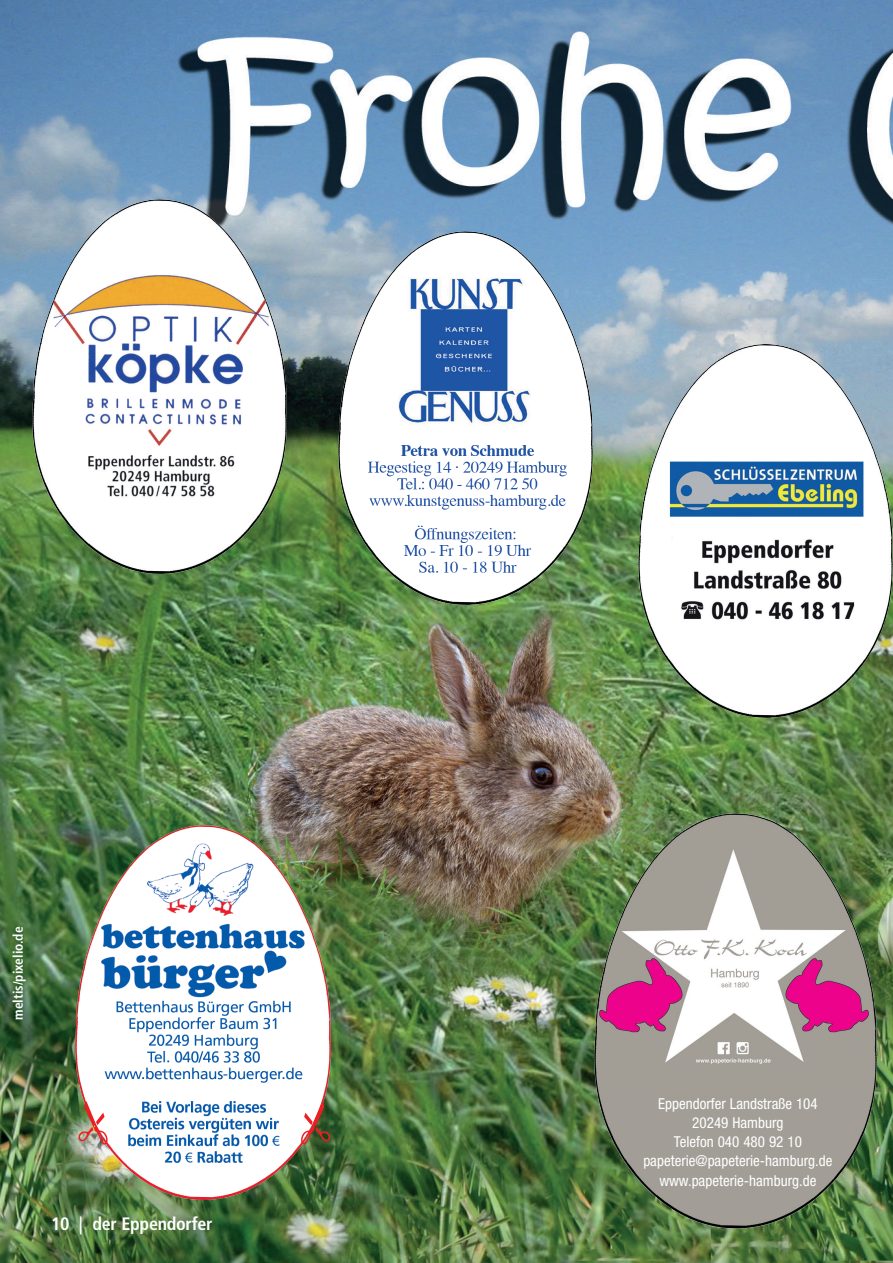
<style>
.page{position:relative;width:893px;height:1263px;background:#fff}
.page>*{position:absolute;margin:0;border:0;box-sizing:border-box;transform-origin:0 0}
.t1{font:700 condensed 18px "Frutiger";letter-spacing:-.015em;color:#fff}
.t2{font:condensed 15px/19.2px "Helvetica Neue";color:#fff;text-align:center}
.t3{font:700 condensed 13.5px "Frutiger";color:#fff}
</style>
<div class="page">
<img style="left:0;top:0;width:893px;height:1263px">
<img style="left:638px;top:344px;width:255px;height:374px">
<img style="left:338px;top:231px;width:255px;height:373px">
<img style="left:594px;top:813px;width:283px;height:415px">
<img style="left:76px;top:826px;width:255px;height:373px">
<img style="left:32px;top:200px;width:255px;height:373px">
<svg style="left:68px;top:1097px;width:45px;height:55px"></svg>
<svg style="left:296px;top:1097px;width:45px;height:55px"></svg>
<p class="t3" style="left:10px;top:1020px;width:95px;rotate:-90deg">meltis/pixelio.de</p>
<p class="t1" style="left:51px;top:1213px;width:163px">10 | der Eppendorfer</p>
<p class="t2" style="left:643px;top:1093px;width:191px">Eppendorfer Landstraße 104<br>20249 Hamburg<br>Telefon 040 480 92 10 papeterie@papeterie-hamburg.de www.papeterie-hamburg.de</p>
</div>
